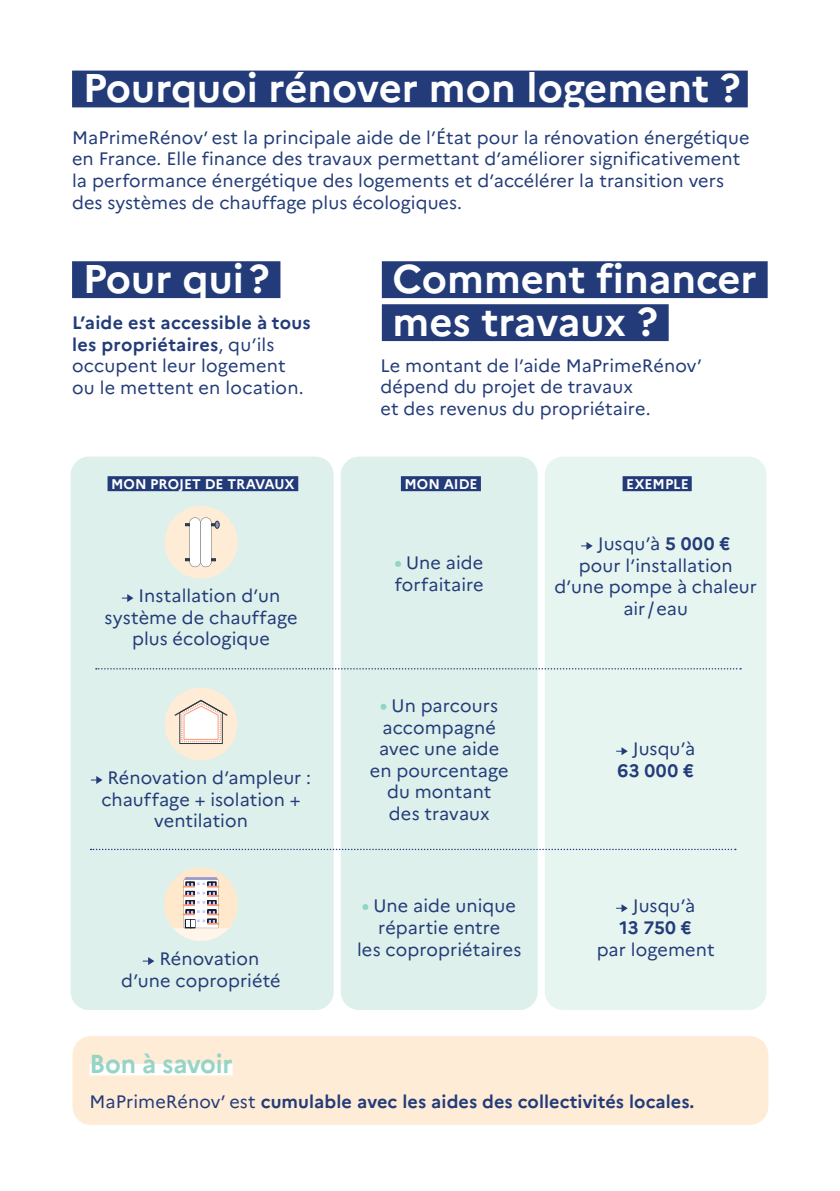
<style>
.page{position:relative;width:840px;height:1191px;background:#fff}
.page>*{position:absolute;margin:0;border:0;box-sizing:border-box;transform-origin:0 0}
.t1{font:700 40px/43px "Marianne";color:#fff}
.t2{font:700 26px "Marianne";letter-spacing:-.01em;color:#95d4c7;scale:.96 1}
.t3{font:18px/21.6px "Marianne";letter-spacing:.005em;color:#233c79}
.t4{font:700 18px "Marianne";letter-spacing:.005em;color:#233c79}
.t5{font:700 14px "Marianne";color:#fff}
.s1{font-weight:700}
.s2{font-weight:400}
</style>
<div class="page">
<div style="left:71px;top:456px;width:262px;height:554px;background:#ddf0eb;border-radius:18px"></div>
<div style="left:340px;top:456px;width:197px;height:554px;background:#ddf0eb;border-radius:18px"></div>
<div style="left:544px;top:456px;width:222px;height:554px;background:#e7f5f1;border-radius:18px"></div>
<div style="left:72px;top:71px;width:675px;height:36px;background:#233c79"></div>
<div style="left:72px;top:261px;width:208px;height:37px;background:#233c79"></div>
<div style="left:381px;top:261px;width:386px;height:37px;background:#233c79"></div>
<div style="left:381px;top:304px;width:287px;height:37px;background:#233c79"></div>
<div style="left:107px;top:476px;width:191px;height:15px;background:#233c79"></div>
<div style="left:72px;top:1036px;width:696px;height:89px;background:#ffecd6;border-radius:18px"></div>
<div style="left:89px;top:1064px;width:143px;height:11px;background:#fff"></div>
<div style="left:164px;top:506px;width:73px;height:72px;background:#ffecd6;border-radius:50%"></div>
<svg style="left:185px;top:517px;width:34px;height:50px"></svg>
<svg style="left:173px;top:928px;width:56px;height:12px"></svg>
<svg style="left:164px;top:867px;width:74px;height:61px"></svg>
<div style="left:164px;top:687px;width:73px;height:73px;background:#ffecd6;border-radius:50%"></div>
<svg style="left:173px;top:699px;width:55px;height:45px"></svg>
<svg style="left:122px;top:594px;width:11px;height:8px"></svg>
<svg style="left:581px;top:542px;width:11px;height:8px"></svg>
<svg style="left:143px;top:957px;width:11px;height:8px"></svg>
<svg style="left:616px;top:904px;width:11px;height:8px"></svg>
<svg style="left:91px;top:776px;width:11px;height:8px"></svg>
<svg style="left:616px;top:747px;width:11px;height:8px"></svg>
<div style="left:622px;top:476px;width:69px;height:15px;background:#233c79"></div>
<div style="left:400px;top:476px;width:80px;height:15px;background:#233c79"></div>
<svg style="left:395px;top:561px;width:6px;height:6px"></svg>
<svg style="left:380px;top:703px;width:6px;height:6px"></svg>
<svg style="left:362px;top:904px;width:6px;height:6px"></svg>
<svg style="left:96px;top:668px;width:644px;height:1px"></svg>
<svg style="left:91px;top:848px;width:644px;height:2px"></svg>
<h1 class="t1" style="left:83px;top:66px;width:659px">Pourquoi rénover mon logement ?</h1>
<p class="t3" style="left:72px;top:127px;width:678px">MaPrimeRénov’ est la principale aide de l’État pour la rénovation énergétique en France. Elle finance des travaux permettant d’améliorer significativement la performance énergétique des logements et d’accélérer la transition vers des systèmes de chauffage plus écologiques.</p>
<h1 class="t1" style="left:83px;top:257px;width:188px">Pour qui?</h1>
<p class="t3" style="left:72px;top:312px;width:240px"><span class="s1">L’aide est accessible à tous les propriétaires</span>, qu’ils occupent leur logement ou le mettent en location.</p>
<p class="t5" style="left:111px;top:475px;width:185px">MON PROJET DE TRAVAUX</p>
<p class="t3" style="left:138px;top:585px;width:143px">Installation d’un</p>
<p class="t3" style="left:104px;top:606px;width:195px">système de chauffage</p>
<p class="t3" style="left:132px;top:628px;width:139px">plus écologique</p>
<p class="t3" style="left:101px;top:767px;width:211px;text-align:center">Rénovation d’ampleur : chauffage + isolation + ventilation</p>
<p class="t3" style="left:121px;top:948px;width:161px;text-indent:38px">Rénovation d’une copropriété</p>
<h1 class="t1" style="left:392px;top:257px;width:365px">Comment financer mes travaux ?</h1>
<p class="t3" style="left:380px;top:354px;width:322px">Le montant de l’aide MaPrimeRénov’ dépend du projet de travaux<br>et des revenus du propriétaire.</p>
<p class="t5" style="left:404px;top:475px;width:74px">MON AIDE</p>
<p class="t5" style="left:626px;top:475px;width:64px">EXEMPLE</p>
<p class="t3" style="left:394px;top:552px;width:90px;text-align:right">Une aide forfaitaire</p>
<p class="t3" style="left:391px;top:695px;width:108px">Un parcours</p>
<p class="t3" style="left:382px;top:716px;width:115px">accompagné</p>
<p class="t3" style="left:379px;top:738px;width:122px">avec une aide</p>
<p class="t3" style="left:369px;top:759px;width:140px">en pourcentage</p>
<p class="t3" style="left:387px;top:781px;width:106px">du montant</p>
<p class="t3" style="left:388px;top:803px;width:102px">des travaux</p>
<p class="t3" style="left:373px;top:895px;width:144px">Une aide unique</p>
<p class="t3" style="left:378px;top:916px;width:123px">répartie entre</p>
<p class="t3" style="left:357px;top:938px;width:166px">les copropriétaires</p>
<p class="t3" style="left:597px;top:532px;width:134px">Jusqu’à <span class="s1">5 000 €</span></p>
<p class="t3" style="left:578px;top:554px;width:155px">pour l’installation</p>
<p class="t3" style="left:554px;top:576px;width:204px">d’une pompe à chaleur</p>
<p class="t3" style="left:623px;top:597px;width:66px">air/eau</p>
<p class="t3" style="left:632px;top:738px;width:64px">Jusqu’à</p>
<p class="t4" style="left:617px;top:759px;width:78px">63 000 €</p>
<p class="t3" style="left:632px;top:895px;width:64px">Jusqu’à</p>
<p class="t4" style="left:619px;top:916px;width:74px">13 750 €</p>
<p class="t3" style="left:596px;top:938px;width:119px">par logement</p>
<h2 class="t2" style="left:89px;top:1047px;width:150px">Bon à savoir</h2>
<p class="t4" style="left:89px;top:1090px;width:606px"><span class="s2">MaPrimeRénov’ est</span> cumulable avec les aides des collectivités locales.</p>
</div>
